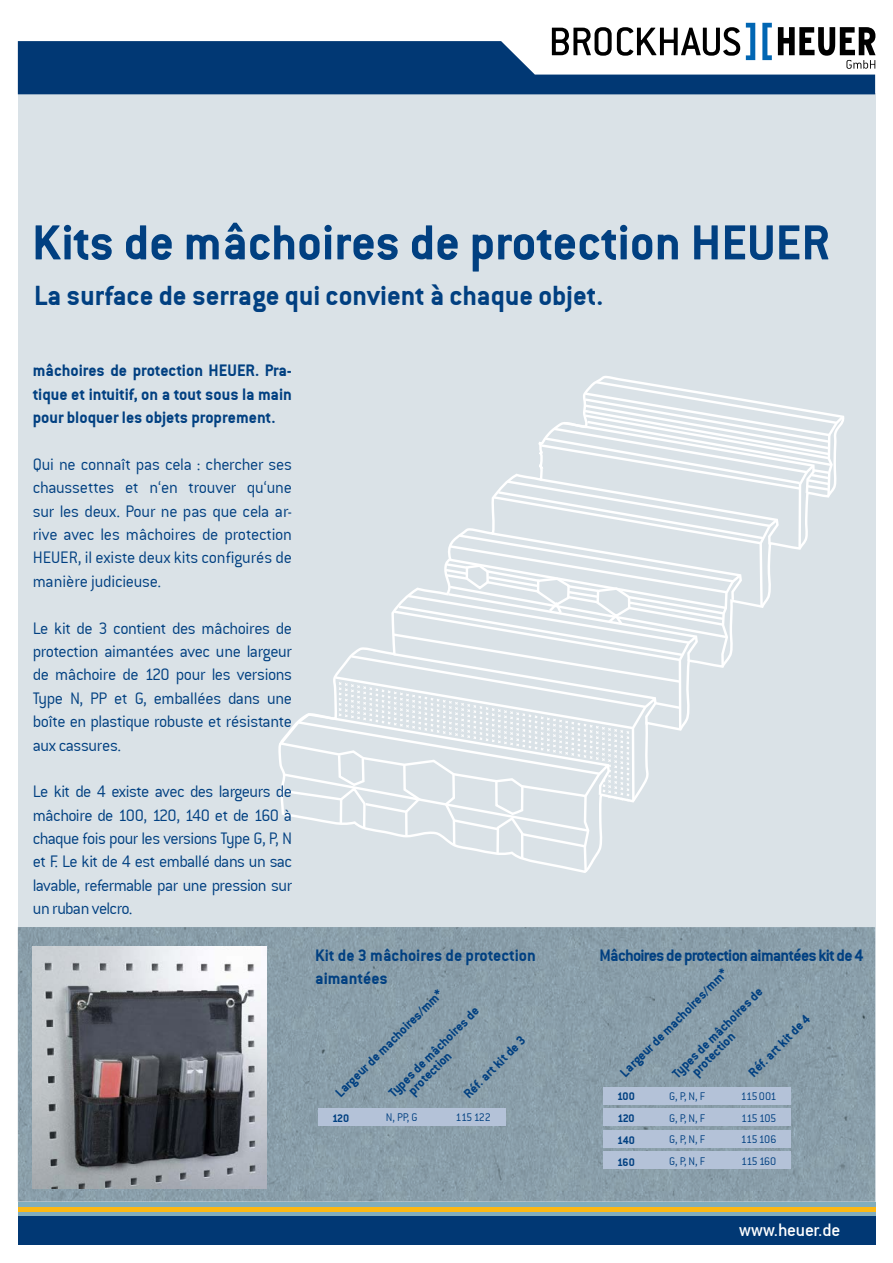
<style>
.page{position:relative;width:893px;height:1263px;background:#fff}
.page>*{position:absolute;margin:0;border:0;box-sizing:border-box;transform-origin:0 0}
.t1{font:54px "Conduit ITCTT Bold";color:#014081}
.t2{font:30px "Conduit ITCTT Bold";color:#014081}
.t3{font:19.5px "Conduit Md ITCTT Medium";letter-spacing:-.015em;color:#fff}
.t4{font:18px/23.4px "Conduit ITCTT Light";letter-spacing:-.02em;color:#014081;text-align:justify}
.t5{font:18px/23.4px "Conduit ITCTT Bold";color:#014081;text-align:justify}
.t6{font:18px "Conduit ITCTT Bold";letter-spacing:-.04em;color:#014081}
.t7{font:14.1px/12.3px "Conduit ITCTT Bold";color:#014081}
.t8{font:12px "Conduit ITCTT Light";letter-spacing:-.06em;color:#014081}
.t9{font:12px "Conduit ITCTT Bold";letter-spacing:-.03em;color:#014081}
</style>
<div class="page">
<div style="left:18px;top:1215px;width:857px;height:30px;background:#013874"></div>
<div style="left:18px;top:1198px;width:857px;height:17px;background:linear-gradient(to right,#81adbc,#81adbc)"></div>
<hr style="left:18px;top:1208px;width:857px;height:4px;background:#fcb814">
<div style="left:18px;top:93px;width:857px;height:1108px;background:#dae2e7"></div>
<svg style="left:18px;top:41px;width:857px;height:53px;background:#285689"></svg>
<svg style="left:552px;top:27px;width:188px;height:29px"></svg>
<svg style="left:778px;top:27px;width:97px;height:42px"></svg>
<svg style="left:762px;top:23px;width:10px;height:37px"></svg>
<svg style="left:746px;top:23px;width:9px;height:37px"></svg>
<img style="left:18px;top:927px;width:857px;height:274px">
<div style="left:318px;top:1108px;width:188px;height:18px;background:#b4c2d8"></div>
<div style="left:603px;top:1130px;width:188px;height:18px;background:#b4c2d8"></div>
<div style="left:603px;top:1108px;width:188px;height:18px;background:#b4c2d8"></div>
<div style="left:603px;top:1087px;width:188px;height:18px;background:#b4c2d8"></div>
<div style="left:603px;top:1151px;width:188px;height:18px;background:#b4c2d8"></div>
<img style="left:33px;top:947px;width:233px;height:241px">
<svg style="left:278px;top:743px;width:316px;height:130px"></svg>
<svg style="left:280px;top:379px;width:565px;height:482px"></svg>
<h1 class="t1" style="left:32px;top:211px;width:799px">Kits de mâchoires de protection HEUER</h1>
<h2 class="t2" style="left:34px;top:278px;width:571px">La surface de serrage qui convient à chaque objet.</h2>
<p class="t5" style="left:33px;top:359px;width:261px">mâchoires de protection HEUER. Pra&shy;tique et intuitif, on a tout sous la main pour bloquer les objets proprement.</p>
<p class="t4" style="left:33px;top:453px;width:261px">Qui ne connaît pas cela : chercher ses chaussettes et n‘en trouver qu‘une sur les deux. Pour ne pas que cela ar&shy;rive avec les mâchoires de protection HEUER, il existe deux kits configurés de manière judicieuse.</p>
<p class="t4" style="left:33px;top:616px;width:261px">Le kit de 3 contient des mâchoires de protection aimantées avec une largeur de mâchoire de 120 pour les versions Type N, PP et G, emballées dans une boîte en plastique robuste et résistante aux cassures.</p>
<p class="t4" style="left:33px;top:780px;width:261px">Le kit de 4 existe avec des largeurs de mâchoire de 100, 120, 140 et de 160 à chaque fois pour les versions Type G, P, N et F. Le kit de 4 est emballé dans un sac lavable, refermable par une pression sur un ruban velcro.</p>
<p class="t5" style="left:315px;top:943px;width:222px">Kit de 3 mâchoires de protection</p>
<p class="t6" style="left:599px;top:945px;width:265px">Mâchoires de protection aimantées kit de 4</p>
<p class="t5" style="left:315px;top:967px;width:74px">aimantées</p>
<p class="t7" style="left:618px;top:1070px;width:147px;rotate:-45deg">Largeur de machoires/mm*</p>
<p class="t7" style="left:333px;top:1090px;width:147px;rotate:-45deg">Largeur de machoires/mm*</p>
<p class="t7" style="left:681px;top:1060px;width:108px;text-indent:-15px;rotate:-45deg">Types de mâchoires de protection</p>
<p class="t7" style="left:397px;top:1079px;width:108px;text-indent:-15px;rotate:-45deg">Types de mâchoires de protection</p>
<p class="t7" style="left:746px;top:1070px;width:83px;rotate:-45deg">Réf. art kit de 4</p>
<p class="t7" style="left:461px;top:1091px;width:83px;rotate:-45deg">Réf. art kit de 3</p>
<p class="t9" style="left:617px;top:1089px;width:19px">100</p>
<p class="t8" style="left:669px;top:1089px;width:37px">G, P, N, F</p>
<p class="t8" style="left:741px;top:1089px;width:37px">115 001</p>
<p class="t9" style="left:617px;top:1111px;width:19px">120</p>
<p class="t8" style="left:669px;top:1111px;width:37px">G, P, N, F</p>
<p class="t8" style="left:741px;top:1111px;width:37px">115 105</p>
<p class="t9" style="left:617px;top:1133px;width:19px">140</p>
<p class="t8" style="left:669px;top:1133px;width:37px">G, P, N, F</p>
<p class="t8" style="left:741px;top:1133px;width:37px">115 106</p>
<p class="t9" style="left:617px;top:1155px;width:19px">160</p>
<p class="t8" style="left:669px;top:1155px;width:37px">G, P, N, F</p>
<p class="t8" style="left:741px;top:1155px;width:37px">115 160</p>
<p class="t9" style="left:332px;top:1111px;width:19px">120</p>
<p class="t8" style="left:386px;top:1111px;width:33px">N, PP, G</p>
<p class="t8" style="left:456px;top:1111px;width:37px">115 122</p>
<p class="t3" style="left:739px;top:1219px;width:103px">www.heuer.de</p>
</div>
